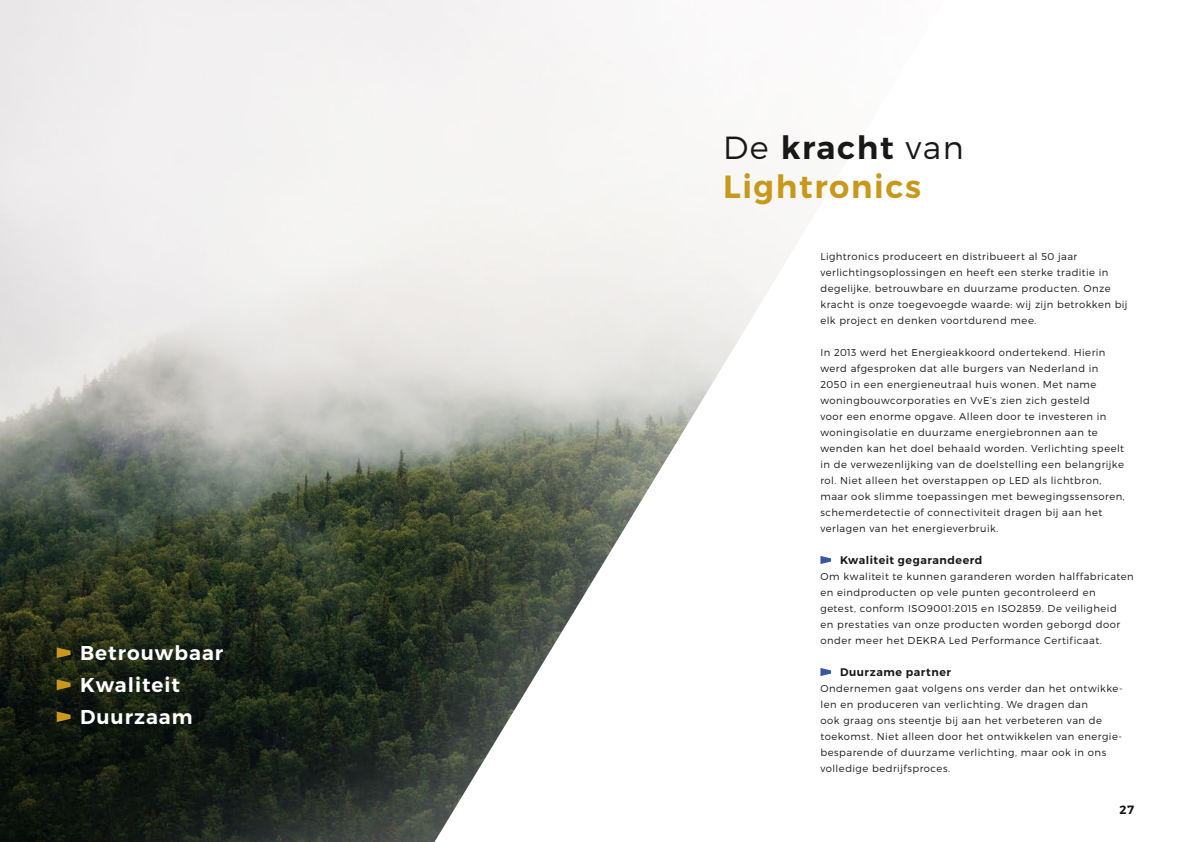
<style>
.page{position:relative;width:1191px;height:842px;background:#fff}
.page>*{position:absolute;margin:0;border:0;box-sizing:border-box;transform-origin:0 0}
.t1{font:32px/39px "Trueno S Bd";letter-spacing:.05em;color:#c9981a}
.t2{font:20px/32px "Trueno S Bd";letter-spacing:.05em;color:#fff}
.t3{font:12px "Trueno S Bd";color:#131313}
.t4{font:11px "Trueno S Bd";letter-spacing:.045em;color:#181818}
.t5{font:10px/16px "Trueno Lt";letter-spacing:.045em;color:#181818}
.s1{font-family:"Trueno Lt";color:#181818}
.s2{color:#181818}
</style>
<div class="page">
<img style="left:0;top:0;width:832px;height:842px">
<svg style="left:820px;top:556px;width:11px;height:8px"></svg>
<svg style="left:820px;top:668px;width:11px;height:8px"></svg>
<svg style="left:57px;top:647px;width:14px;height:11px"></svg>
<svg style="left:57px;top:679px;width:14px;height:11px"></svg>
<svg style="left:57px;top:711px;width:14px;height:11px"></svg>
<h2 class="t2" style="left:80px;top:637px;width:145px">Betrouwbaar<br>Kwaliteit<br>Duurzaam</h2>
<h1 class="t1" style="left:723px;top:128px;width:242px"><span class="s1">De</span> <span class="s2">kracht</span> <span class="s1">van<br></span>Lightronics</h1>
<p class="t5" style="left:820px;top:248px;width:309px">Lightronics produceert en distribueert al 50 jaar verlichtingsoplossingen en heeft een sterke traditie in degelijke, betrouwbare en duurzame producten. Onze kracht is onze toegevoegde waarde: wij zijn betrokken bij elk project en denken voortdurend mee.</p>
<p class="t5" style="left:820px;top:344px;width:306px">In 2013 werd het Energieakkoord ondertekend. Hierin werd afgesproken dat alle burgers van Nederland in 2050 in een energieneutraal huis wonen. Met name woningbouwcorporaties en VvE’s zien zich gesteld<br>voor een enorme opgave. Alleen door te investeren in woningisolatie en duurzame energiebronnen aan te wenden kan het doel behaald worden. Verlichting speelt in de verwezenlijking van de doelstelling een belangrijke rol. Niet alleen het overstappen op LED als lichtbron, maar ook slimme toepassingen met bewegingssensoren, schemerdetectie of connectiviteit dragen bij aan het verlagen van het energieverbruik.</p>
<p class="t4" style="left:840px;top:553px;width:144px">Kwaliteit gegarandeerd</p>
<p class="t5" style="left:820px;top:568px;width:315px">Om kwaliteit te kunnen garanderen worden halffabricaten en eindproducten op vele punten gecontroleerd en<br>getest, conform ISO9001:2015 en ISO2859. De veiligheid<br>en prestaties van onze producten worden geborgd door onder meer het DEKRA Led Performance Certificaat.</p>
<p class="t4" style="left:840px;top:665px;width:112px">Duurzame partner</p>
<p class="t5" style="left:820px;top:680px;width:302px">Ondernemen gaat volgens ons verder dan het ontwikke&shy;len en produceren van verlichting. We dragen dan<br>ook graag ons steentje bij aan het verbeteren van de toekomst. Niet alleen door het ontwikkelen van energie&shy;besparende of duurzame verlichting, maar ook in ons volledige bedrijfsproces.</p>
<p class="t3" style="left:1119px;top:802px;width:16px">27</p>
</div>
